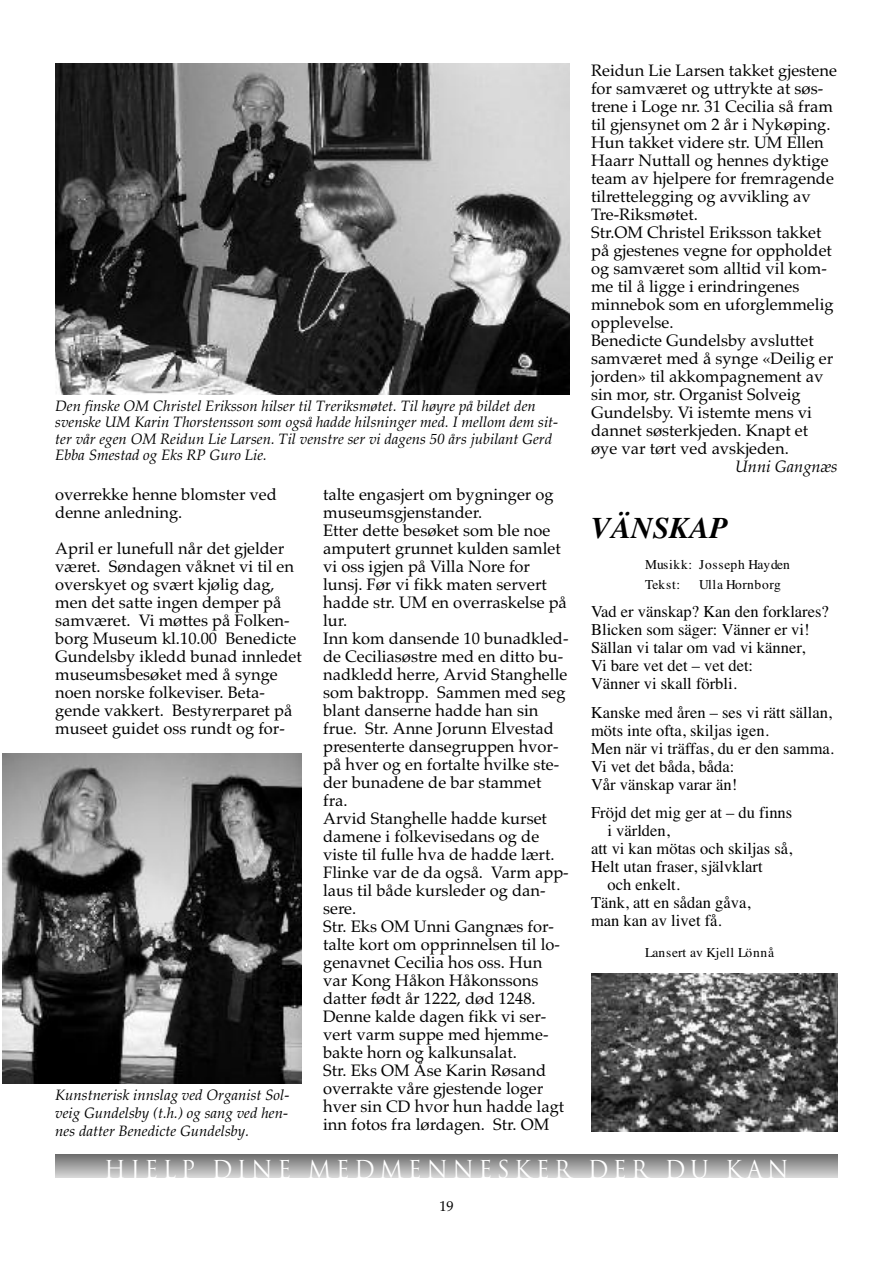
<style>
.page{position:relative;width:893px;height:1263px;background:#fff}
.page>*{position:absolute;margin:0;border:0;box-sizing:border-box;transform-origin:0 0}
.t1{font:italic 700 30px "Times";color:#000}
.t2{font:24px "Trajan";letter-spacing:.195em;color:#fff;scale:.95 1}
.t3{font:16.5px/18px "Palatino";color:#000}
.t4{font:16.5px/18px "Times";color:#000}
.t5{font:italic 16.5px "Palatino";color:#000}
.t6{font:italic 15px/16.5px "Palatino";color:#000;text-align:justify}
.t7{font:14.25px "Palatino";color:#000}
.t8{font:13.5px/19.5px "Times";letter-spacing:.055em;color:#000}
.t9{font:13.5px "Times";color:#000}
</style>
<div class="page">
<div style="left:55px;top:1154px;width:783px;height:24px;background:linear-gradient(to bottom,#6c6c6c,#d5d5d5)"></div>
<img style="left:2px;top:754px;width:300px;height:330px">
<img style="left:55px;top:64px;width:515px;height:331px">
<img style="left:591px;top:974px;width:247px;height:157px">
<p class="t6" style="left:55px;top:397px;width:504px;text-align:left">Den finske OM Christel Eriksson hilser til Treriksmøtet. Til høyre på bildet den svenske UM Karin Thorstensson som også hadde hilsninger med. I mellom dem sit&shy;ter vår egen OM Reidun Lie Larsen. Til venstre ser vi dagens 50 års jubilant Gerd Ebba Smestad og Eks RP Guro Lie.</p>
<p class="t3" style="left:55px;top:485px;width:223px">overrekke henne blomster ved denne anledning.</p>
<p class="t3" style="left:55px;top:539px;width:248px">April er lunefull når det gjelder været. Søndagen våknet vi til en overskyet og svært kjølig dag, men det satte ingen demper på samværet. Vi møttes på Folken&shy;borg Museum kl.10.00 Benedicte<br>Gundelsby ikledd bunad innledet museumsbesøket med å synge noen norske folkeviser. Beta&shy;gende vakkert. Bestyrerparet på museet guidet oss rundt og for-</p>
<p class="t6" style="left:55px;top:1085px;width:236px;line-height:18.3px">Kunstnerisk innslag ved Organist Sol&shy;veig Gundelsby (t.h.) og sang ved hen&shy;nes datter Benedicte Gundelsby.</p>
<p class="t3" style="left:323px;top:485px;width:247px">talte engasjert om bygninger og museumsgjenstander.<br>Etter dette besøket som ble noe amputert grunnet kulden samlet vi oss igjen på Villa Nore for lunsj. Før vi fikk maten servert hadde str. UM en overraskelse på lur.<br>Inn kom dansende 10 bunadkled&shy;de Ceciliasøstre med en ditto bu&shy;nadkledd herre, Arvid Stanghelle som baktropp. Sammen med seg blant danserne hadde han sin frue. Str. Anne Jorunn Elvestad presenterte dansegruppen hvor&shy;på hver og en fortalte hvilke ste&shy;der bunadene de bar stammet fra.<br>Arvid Stanghelle hadde kurset damene i folkevisedans og de viste til fulle hva de hadde lært.<br>Flinke var de da også. Varm app&shy;laus til både kursleder og dan&shy;sere.<br>Str. Eks OM Unni Gangnæs for&shy;talte kort om opprinnelsen til lo&shy;genavnet Cecilia hos oss. Hun var Kong Håkon Håkonssons datter født år 1222, død 1248.<br>Denne kalde dagen fikk vi ser&shy;vert varm suppe med hjemme&shy;bakte horn og kalkunsalat.<br>Str. Eks OM Åse Karin Røsand overrakte våre gjestende loger hver sin CD hvor hun hadde lagt inn fotos fra lørdagen. Str. OM</p>
<p class="t3" style="left:591px;top:61px;width:247px">Reidun Lie Larsen takket gjestene for samværet og uttrykte at søs&shy;trene i Loge nr. 31 Cecilia så fram til gjensynet om 2 år i Nykøping.<br>Hun takket videre str. UM Ellen<br>Haarr Nuttall og hennes dyktige team av hjelpere for fremragende tilrettelegging og avvikling av<br>Tre-Riksmøtet.<br>Str.OM Christel Eriksson takket på gjestenes vegne for oppholdet og samværet som alltid vil kom&shy;me til å ligge i erindringenes minnebok som en uforglemmelig opplevelse.<br>Benedicte Gundelsby avsluttet samværet med å synge «Deilig er jorden» til akkompagnement av sin mor, str. Organist Solveig<br>Gundelsby. Vi istemte mens vi dannet søsterkjeden. Knapt et øye var tørt ved avskjeden.</p>
<p class="t5" style="left:735px;top:457px;width:104px">Unni Gangnæs</p>
<h1 class="t1" style="left:591px;top:510px;width:138px">VÄNSKAP</h1>
<p class="t8" style="left:645px;top:555px;width:146px">Musikk: Josseph Hayden<br>Tekst:</p>
<p class="t8" style="left:699px;top:574px;width:83px">Ulla Hornborg</p>
<p class="t4" style="left:591px;top:603px;width:239px">Vad er vänskap? Kan den forklares?<br>Blicken som säger: Vänner er vi!<br>Sällan vi talar om vad vi känner,<br>Vi bare vet det – vet det:<br>Vänner vi skall förbli.</p>
<p class="t4" style="left:591px;top:703px;width:244px">Kanske med åren – ses vi rätt sällan, möts inte ofta, skiljas igen.<br>Men när vi träffas, du er den samma.<br>Vi vet det båda, båda:<br>Vår vänskap varar än!</p>
<p class="t4" style="left:591px;top:804px;width:203px">Fröjd det mig ger at – du finns</p>
<p class="t4" style="left:608px;top:822px;width:64px">i världen,</p>
<p class="t4" style="left:591px;top:840px;width:203px">att vi kan mötas och skiljas så,</p>
<p class="t4" style="left:591px;top:858px;width:173px">Helt utan fraser, självklart</p>
<p class="t4" style="left:608px;top:876px;width:74px">och enkelt.</p>
<p class="t4" style="left:591px;top:894px;width:161px">Tänk, att en sådan gåva,</p>
<p class="t4" style="left:591px;top:912px;width:132px">man kan av livet få.</p>
<p class="t9" style="left:645px;top:944px;width:130px">Lansert av Kjell Lönnå</p>
<h2 class="t2" style="left:104px;top:1155px;width:722px">HJELP DINE MEDMENNESKER DER DU KAN</h2>
<p class="t7" style="left:439px;top:1198px;width:16px">19</p>
</div>
